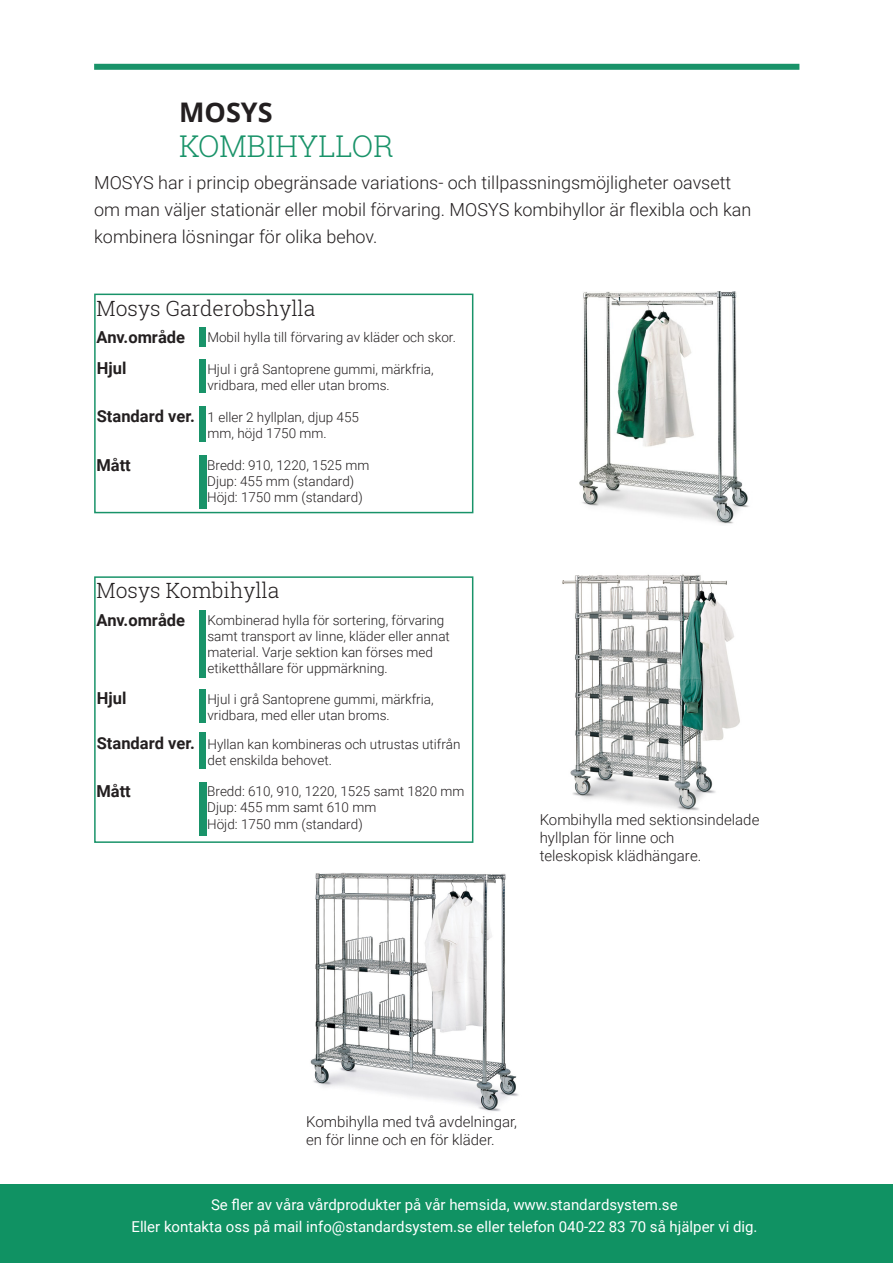
<style>
.page{position:relative;width:893px;height:1263px;background:#fff}
.page>*{position:absolute;margin:0;border:0;box-sizing:border-box;transform-origin:0 0}
.Page_Header_-_Blue{font:300 30px "Roboto Slab";color:#199369}
.Page_Header_-_Black{font:700 27px "Open Sans";color:#231f20}
.Page_Header_Subtext{font:300 21px "Roboto Slab";color:#231f20}
.Page_Header_Subtext-2{font:300 18px/27px "Roboto";color:#231f20}
.Page_Header_Subtext-3{font:700 16.5px "Roboto";color:#231f20}
.t1{font:15px/22.5px "Roboto";color:#fff;text-align:center}
.Page_Header_Subtext-4{font:300 15px "Roboto";color:#231f20}
.Page_Header_Subtext-5{font:300 13.5px/16.2px "Roboto";color:#231f20}
</style>
<div class="page">
<div style="left:0;top:1184px;width:893px;height:79px;background:#109263"></div>
<div style="left:94px;top:64px;width:705px;height:6px;background:#199369"></div>
<img style="left:579px;top:291px;width:170px;height:233px">
<div style="left:199px;top:610px;width:6px;height:68px;background:#199369"></div>
<div style="left:200px;top:689px;width:6px;height:34px;background:#199369"></div>
<div style="left:200px;top:732px;width:6px;height:36px;background:#199369"></div>
<div style="left:199px;top:782px;width:7px;height:53px;background:#199369"></div>
<div style="left:94px;top:576px;width:379px;height:267px;border:2px solid #199369"></div>
<div style="left:199px;top:328px;width:6px;height:19px;background:#199369"></div>
<div style="left:200px;top:360px;width:6px;height:33px;background:#199369"></div>
<div style="left:200px;top:406px;width:6px;height:35px;background:#199369"></div>
<div style="left:199px;top:456px;width:7px;height:53px;background:#199369"></div>
<div style="left:94px;top:294px;width:379px;height:219px;border:2px solid #199369"></div>
<img style="left:562px;top:574px;width:178px;height:237px">
<img style="left:310px;top:872px;width:209px;height:240px">
<p class="Page_Header_-_Black" style="left:179px;top:93px;width:95px">MOSYS</p>
<p class="Page_Header_-_Blue" style="left:179px;top:125px;width:216px">KOMBIHYLLOR</p>
<p class="Page_Header_Subtext-2" style="left:94px;top:168px;width:659px">MOSYS har i princip obegränsade variations- och tillpassningsmöjligheter oavsett om man väljer stationär eller mobil förvaring. MOSYS kombihyllor är flexibla och kan kombinera lösningar för olika behov.</p>
<p class="Page_Header_Subtext" style="left:97px;top:294px;width:220px">Mosys Garderobshylla</p>
<p class="Page_Header_Subtext-3" style="left:97px;top:326px;width:90px">Anv.område</p>
<p class="Page_Header_Subtext-5" style="left:207px;top:328px;width:250px">Mobil hylla till förvaring av kläder och skor.</p>
<p class="Page_Header_Subtext-5" style="left:207px;top:361px;width:228px">Hjul i grå Santoprene gummi, märkfria,</p>
<p class="Page_Header_Subtext-5" style="left:207px;top:377px;width:184px">vridbara, med eller utan broms.</p>
<p class="Page_Header_Subtext-3" style="left:97px;top:357px;width:31px">Hjul</p>
<p class="Page_Header_Subtext-3" style="left:97px;top:405px;width:100px">Standard ver.</p>
<p class="Page_Header_Subtext-3" style="left:96px;top:453px;width:36px">Mått</p>
<p class="Page_Header_Subtext-5" style="left:208px;top:409px;width:153px">1 eller 2 hyllplan, djup 455</p>
<p class="Page_Header_Subtext-5" style="left:208px;top:425px;width:120px">mm, höjd 1750 mm.</p>
<p class="Page_Header_Subtext-5" style="left:207px;top:456px;width:164px">Bredd: 910, 1220, 1525 mm</p>
<p class="Page_Header_Subtext-5" style="left:207px;top:472px;width:149px">Djup: 455 mm (standard)</p>
<p class="Page_Header_Subtext-5" style="left:207px;top:489px;width:157px">Höjd: 1750 mm (standard)</p>
<p class="Page_Header_Subtext" style="left:97px;top:576px;width:184px">Mosys Kombihylla</p>
<p class="Page_Header_Subtext-3" style="left:97px;top:609px;width:90px">Anv.område</p>
<p class="Page_Header_Subtext-5" style="left:207px;top:611px;width:238px">Kombinerad hylla för sortering, förvaring</p>
<p class="Page_Header_Subtext-5" style="left:207px;top:627px;width:244px">samt transport av linne, kläder eller annat</p>
<p class="Page_Header_Subtext-5" style="left:207px;top:643px;width:227px">material. Varje sektion kan förses med etiketthållare för uppmärkning.</p>
<p class="Page_Header_Subtext-3" style="left:97px;top:687px;width:31px">Hjul</p>
<p class="Page_Header_Subtext-5" style="left:207px;top:690px;width:228px">Hjul i grå Santoprene gummi, märkfria,</p>
<p class="Page_Header_Subtext-5" style="left:207px;top:706px;width:184px">vridbara, med eller utan broms.</p>
<p class="Page_Header_Subtext-3" style="left:97px;top:732px;width:100px">Standard ver.</p>
<p class="Page_Header_Subtext-5" style="left:208px;top:735px;width:254px">Hyllan kan kombineras och utrustas utifrån</p>
<p class="Page_Header_Subtext-5" style="left:208px;top:751px;width:126px">det enskilda behovet.</p>
<p class="Page_Header_Subtext-3" style="left:96px;top:780px;width:36px">Mått</p>
<p class="Page_Header_Subtext-5" style="left:207px;top:783px;width:259px">Bredd: 610, 910, 1220, 1525 samt 1820 mm</p>
<p class="Page_Header_Subtext-5" style="left:207px;top:799px;width:171px">Djup: 455 mm samt 610 mm</p>
<p class="Page_Header_Subtext-5" style="left:207px;top:815px;width:157px">Höjd: 1750 mm (standard)</p>
<p class="Page_Header_Subtext-4" style="left:540px;top:809px;width:221px">Kombihylla med sektionsindelade</p>
<p class="Page_Header_Subtext-4" style="left:540px;top:827px;width:136px">hyllplan för linne och</p>
<p class="Page_Header_Subtext-4" style="left:540px;top:845px;width:163px">teleskopisk klädhängare.</p>
<p class="Page_Header_Subtext-4" style="left:306px;top:1111px;width:212px">Kombihylla med två avdelningar,</p>
<p class="Page_Header_Subtext-4" style="left:306px;top:1129px;width:190px">en för linne och en för kläder.</p>
<p class="t1" style="left:131px;top:1192px;width:627px">Se fler av våra vårdprodukter på vår hemsida, www.standardsystem.se<br>Eller kontakta oss på mail info@standardsystem.se eller telefon 040-22 83 70 så hjälper vi dig.</p>
</div>
